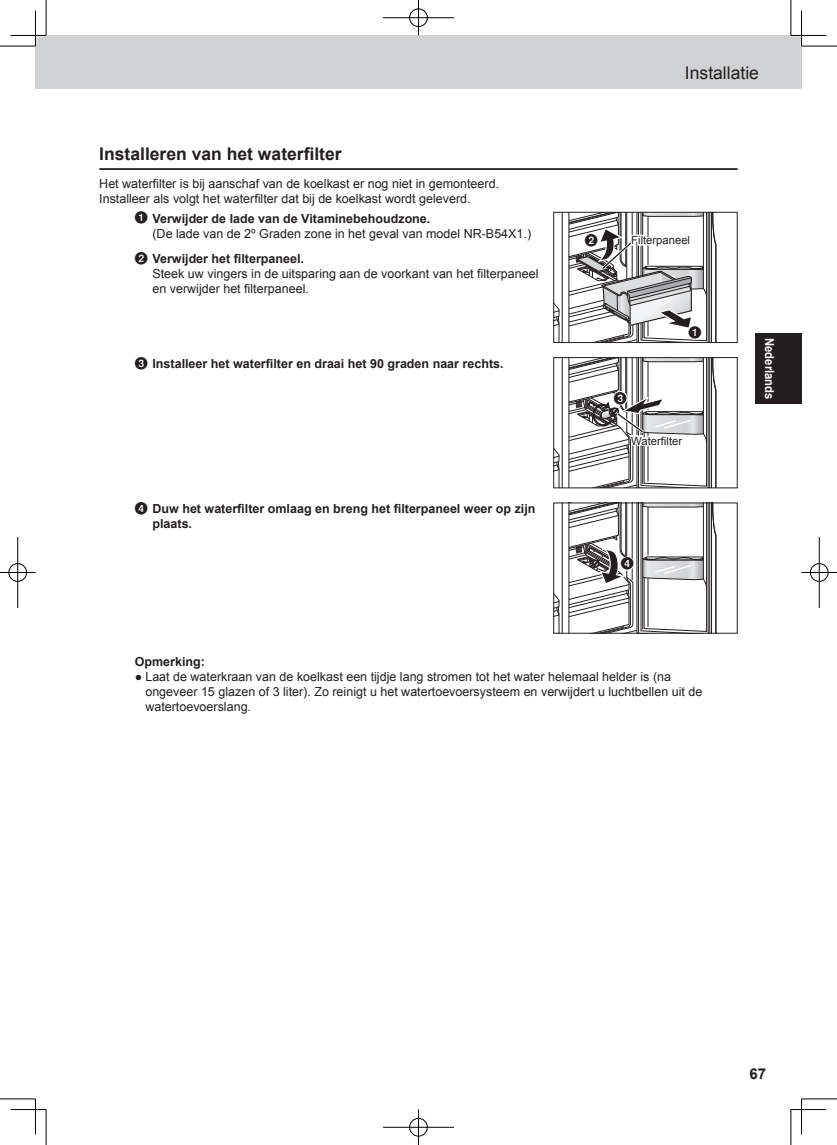
<style>
.page{position:relative;width:837px;height:1145px;background:#fff}
.page>*{position:absolute;margin:0;border:0;box-sizing:border-box;transform-origin:0 0}
.t1{font:700 17.5px "Arial";color:#231f20}
.t2{font:17.5px "Arial";color:#231f20}
.t3{font:700 15px "Arial";color:#231f20}
.t4{font:12.5px/15px "Arial";color:#231f20}
.t5{font:700 12.5px/15px "Arial";color:#231f20}
.t6{font:700 12.5px "Arial";color:#fff;scale:.9 1}
.t7{font:12.5px "Y Number Circle N";color:#231f20}
.t8{font:11.25px "Arial";color:#231f20}
.s1{font-family:"Y Number Circle N"}
.s2{font-weight:700}
.s3{font-family:"Y Number Circle N";font-weight:400}
</style>
<div class="page">
<div style="left:35px;top:35px;width:11px;height:54px;background:#d1d2d4"></div>
<div style="left:46px;top:35px;width:755px;height:54px;background:#d1d2d4"></div>
<div style="left:755px;top:333px;width:46px;height:71px;background:#231f20"></div>
<hr style="left:99px;top:168px;width:638px;height:2px;background:#231f20">
<svg style="left:553px;top:212px;width:163px;height:131px"></svg>
<svg style="left:553px;top:357px;width:163px;height:131px"></svg>
<svg style="left:553px;top:503px;width:163px;height:131px"></svg>
<hr style="left:800px;top:11px;width:2px;height:35px;background:#fff">
<hr style="left:0;top:46px;width:35px;height:1px;background:#000">
<hr style="left:801px;top:46px;width:35px;height:1px;background:#000">
<hr style="left:0;top:1098px;width:35px;height:1px;background:#000">
<hr style="left:801px;top:1098px;width:35px;height:1px;background:#000">
<hr style="left:46px;top:0;width:1px;height:35px;background:#000">
<hr style="left:46px;top:1109px;width:1px;height:35px;background:#000">
<hr style="left:790px;top:0;width:1px;height:35px;background:#000">
<hr style="left:790px;top:1109px;width:1px;height:35px;background:#000">
<hr style="left:11px;top:35px;width:35px;height:1px;background:#000">
<hr style="left:790px;top:35px;width:36px;height:1px;background:#000">
<hr style="left:11px;top:1109px;width:35px;height:1px;background:#000">
<hr style="left:790px;top:1109px;width:36px;height:1px;background:#000">
<hr style="left:35px;top:11px;width:1px;height:35px;background:#000">
<hr style="left:35px;top:1098px;width:1px;height:36px;background:#000">
<hr style="left:801px;top:11px;width:1px;height:35px;background:#000">
<hr style="left:801px;top:1098px;width:1px;height:36px;background:#000">
<div style="left:408px;top:8px;width:20px;height:19px;border:2px solid #fff;border-radius:50%"></div>
<hr style="left:383px;top:17px;width:71px;height:2px;background:#fff">
<hr style="left:417px;top:0;width:2px;height:35px;background:#fff">
<div style="left:409px;top:9px;width:18px;height:18px;border:1px solid #000;border-radius:50%"></div>
<hr style="left:383px;top:18px;width:71px;height:1px;background:#000">
<hr style="left:418px;top:0;width:1px;height:35px;background:#000">
<div style="left:408px;top:1117px;width:20px;height:20px;border:2px solid #fff;border-radius:50%"></div>
<hr style="left:383px;top:1126px;width:71px;height:2px;background:#fff">
<hr style="left:417px;top:1109px;width:2px;height:35px;background:#fff">
<div style="left:409px;top:1118px;width:18px;height:18px;border:1px solid #000;border-radius:50%"></div>
<hr style="left:383px;top:1127px;width:71px;height:1px;background:#000">
<hr style="left:418px;top:1109px;width:1px;height:35px;background:#000">
<div style="left:8px;top:562px;width:19px;height:20px;border:2px solid #fff;border-radius:50%"></div>
<hr style="left:0;top:571px;width:35px;height:2px;background:#fff">
<hr style="left:17px;top:537px;width:2px;height:71px;background:#fff">
<div style="left:9px;top:563px;width:18px;height:18px;border:1px solid #000;border-radius:50%"></div>
<hr style="left:0;top:572px;width:35px;height:1px;background:#000">
<hr style="left:18px;top:537px;width:1px;height:71px;background:#000">
<div style="left:809px;top:562px;width:19px;height:20px;border:2px solid #fff;border-radius:50%"></div>
<hr style="left:801px;top:571px;width:35px;height:2px;background:#fff">
<div style="left:809px;top:563px;width:19px;height:18px;border:1px solid #000;border-radius:50%"></div>
<hr style="left:801px;top:572px;width:35px;height:1px;background:#000">
<hr style="left:818px;top:537px;width:1px;height:71px;background:#000">
<h1 class="t1" style="left:99px;top:143px;width:244px">Installeren van het waterfilter</h1>
<p class="t4" style="left:99px;top:176px;width:401px">Het waterfilter is bij aanschaf van de koelkast er nog niet in gemonteerd.<br>Installeer als volgt het waterfilter dat bij de koelkast wordt geleverd.</p>
<p class="t4" style="left:152px;top:211px;width:380px;text-indent:-18px"><span class="s1">1</span> <span class="s2">Verwijder de lade van de Vitaminebehoudzone.<br></span>(De lade van de 2º Graden zone in het geval van model NR-B54X1.)</p>
<p class="t4" style="left:152px;top:251px;width:387px;text-indent:-18px"><span class="s1">2</span> <span class="s2">Verwijder het filterpaneel.<br></span>Steek uw vingers in de uitsparing aan de voorkant van het filterpaneel en verwijder het filterpaneel.</p>
<p class="t5" style="left:135px;top:356px;width:370px"><span class="s3">3</span> Installeer het waterfilter en draai het 90 graden naar rechts.</p>
<p class="t5" style="left:152px;top:502px;width:384px;text-indent:-18px"><span class="s3">4</span> Duw het waterfilter omlaag en breng het filterpaneel weer op zijn plaats.</p>
<h1 class="t2" style="left:684px;top:61px;width:75px">Installatie</h1>
<p class="t7" style="left:584px;top:234px;width:15px">2</p>
<p class="t8" style="left:631px;top:233px;width:60px">Filterpaneel</p>
<p class="t7" style="left:613px;top:392px;width:15px">3</p>
<p class="t7" style="left:688px;top:326px;width:15px">1</p>
<p class="t8" style="left:631px;top:433px;width:52px">Waterfilter</p>
<p class="t7" style="left:620px;top:557px;width:15px">4</p>
<p class="t6" style="left:777px;top:338px;width:70px;rotate:90deg">Nederlands</p>
<p class="t5" style="left:135px;top:654px;width:72px">Opmerking:</p>
<p class="t4" style="left:145px;top:669px;width:558px;text-indent:-11px">● Laat de waterkraan van de koelkast een tijdje lang stromen tot het water helemaal helder is (na ongeveer 15 glazen of 3 liter). Zo reinigt u het watertoevoersysteem en verwijdert u luchtbellen uit de watertoevoerslang.</p>
<p class="t3" style="left:749px;top:1063px;width:18px">67</p>
</div>
